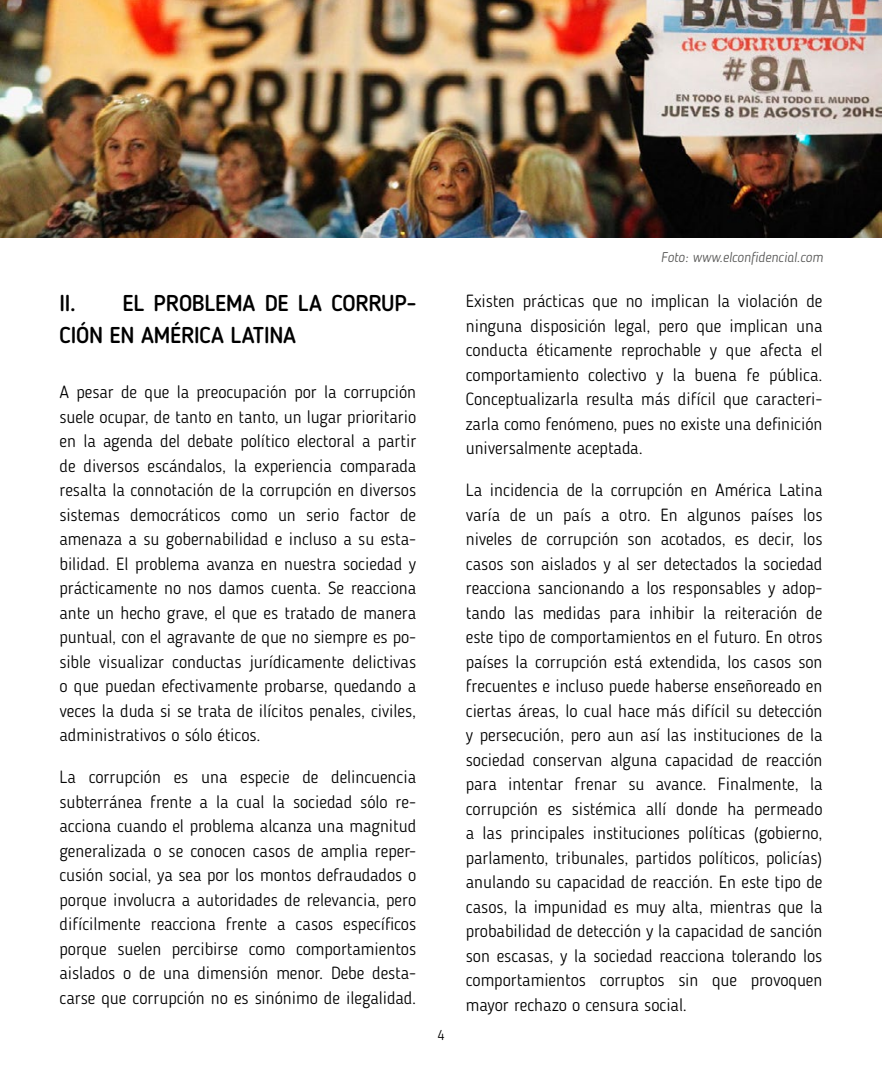
<style>
.page{position:relative;width:882px;height:1071px;background:#fff}
.page>*{position:absolute;margin:0;border:0;box-sizing:border-box;transform-origin:0 0}
.t1{font:500 22.75px/31.5px "Blogger Sans";letter-spacing:-.01em;color:#000}
.t2{font:300 17.5px/24.5px "Blogger Sans";color:#000;text-align:justify}
.t3{font:italic 300 14px "Blogger Sans";color:#575756}
.t4{font:300 14px "Blogger Sans";color:#000}
</style>
<div class="page">
<img style="left:0;top:0;width:882px;height:237px">
<h1 class="t1" style="left:60px;top:287px;width:358px">II. EL PROBLEMA DE LA CORRUP-<br>CIÓN EN AMÉRICA LATINA</h1>
<p class="t2" style="left:60px;top:380px;width:358px">A pesar de que la preocupación por la corrupción suele ocupar, de tanto en tanto, un lugar prioritario en la agenda del debate político electoral a partir de diversos escándalos, la experiencia comparada resalta la connotación de la corrupción en diversos sistemas democráticos como un serio factor de amenaza a su gobernabilidad e incluso a su esta&shy;bilidad. El problema avanza en nuestra sociedad y prácticamente no nos damos cuenta. Se reacciona ante un hecho grave, el que es tratado de manera puntual, con el agravante de que no siempre es po&shy;sible visualizar conductas jurídicamente delictivas o que puedan efectivamente probarse, quedando a veces la duda si se trata de ilícitos penales, civiles, administrativos o sólo éticos.</p>
<p class="t2" style="left:60px;top:765px;width:358px">La corrupción es una especie de delincuencia subterránea frente a la cual la sociedad sólo re&shy;acciona cuando el problema alcanza una magnitud generalizada o se conocen casos de amplia reper&shy;cusión social, ya sea por los montos defraudados o porque involucra a autoridades de relevancia, pero difícilmente reacciona frente a casos específicos porque suelen percibirse como comportamientos aislados o de una dimensión menor. Debe desta&shy;carse que corrupción no es sinónimo de ilegalidad.</p>
<p class="t4" style="left:438px;top:1027px;width:8px">4</p>
<p class="t3" style="left:661px;top:249px;width:164px">Foto: www.elconfidencial.com</p>
<p class="t2" style="left:466px;top:289px;width:358px">Existen prácticas que no implican la violación de ninguna disposición legal, pero que implican una conducta éticamente reprochable y que afecta el comportamiento colectivo y la buena fe pública.<br>Conceptualizarla resulta más difícil que caracteri&shy;zarla como fenómeno, pues no existe una definición universalmente aceptada.</p>
<p class="t2" style="left:466px;top:478px;width:358px">La incidencia de la corrupción en América Latina varía de un país a otro. En algunos países los niveles de corrupción son acotados, es decir, los casos son aislados y al ser detectados la sociedad reacciona sancionando a los responsables y adop&shy;tando las medidas para inhibir la reiteración de este tipo de comportamientos en el futuro. En otros países la corrupción está extendida, los casos son frecuentes e incluso puede haberse enseñoreado en ciertas áreas, lo cual hace más difícil su detección y persecución, pero aun así las instituciones de la sociedad conservan alguna capacidad de reacción para intentar frenar su avance. Finalmente, la corrupción es sistémica allí donde ha permeado a las principales instituciones políticas (gobierno, parlamento, tribunales, partidos políticos, policías) anulando su capacidad de reacción. En este tipo de casos, la impunidad es muy alta, mientras que la probabilidad de detección y la capacidad de sanción son escasas, y la sociedad reacciona tolerando los comportamientos corruptos sin que provoquen mayor rechazo o censura social.</p>
</div>
